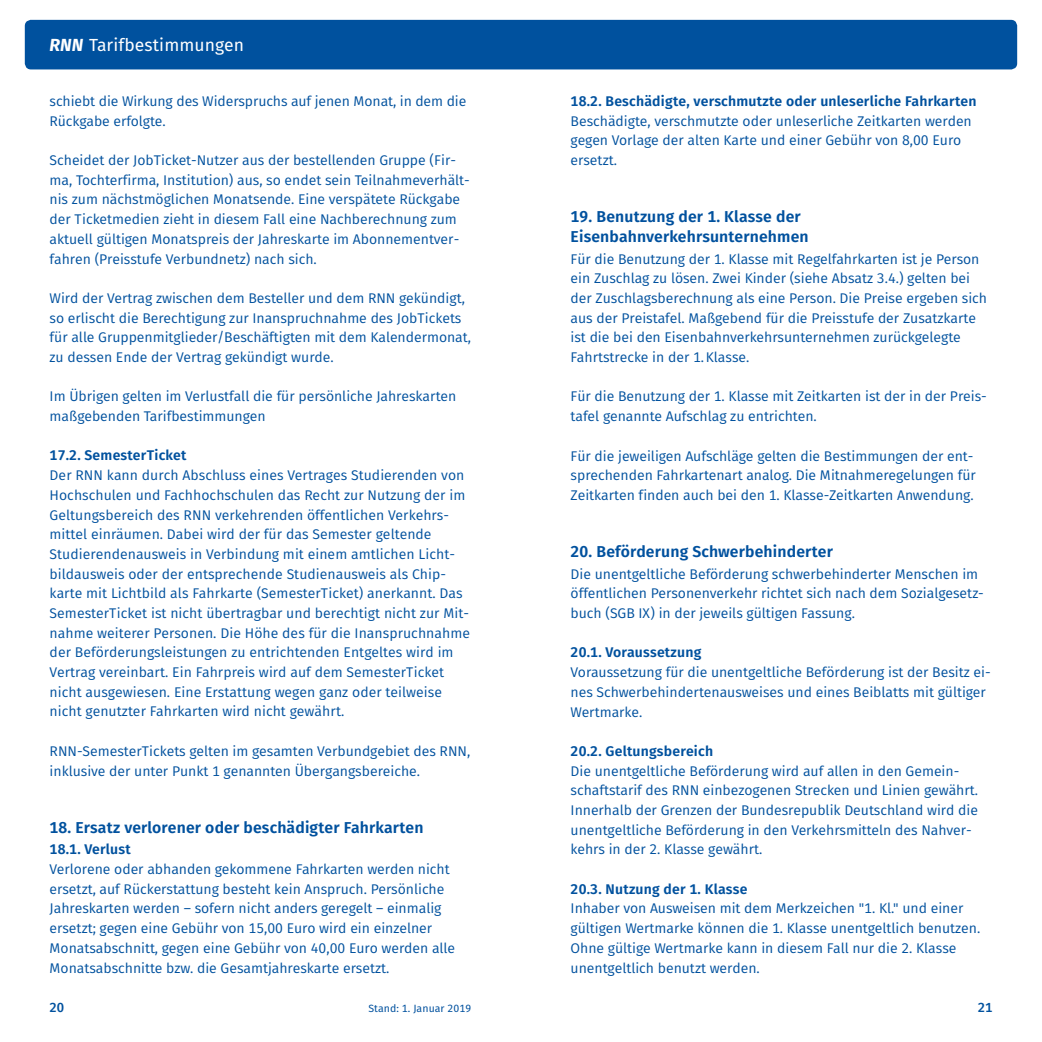
<style>
.page{position:relative;width:1042px;height:1042px;background:#fff}
.page>*{position:absolute;margin:0;border:0;box-sizing:border-box;transform-origin:0 0}
.t1{font:17.5px "Fira Sans";letter-spacing:.005em;color:#fff}
.t2{font:600 15.75px/19.6px "Fira Sans";letter-spacing:.01em;color:#00519e}
.t3{font:14px/19.6px "Fira Sans";color:#00519e}
.t4{font:600 14px "Fira Sans";letter-spacing:.015em;color:#00519e}
.t5{font:500 13.12px "Fira Sans";color:#00519e}
.t6{font:10.5px "Fira Sans";letter-spacing:.005em;color:#00519e}
.s1{font-weight:700;font-style:italic}
</style>
<div class="page">
<div style="left:25px;top:20px;width:992px;height:49px;background:#00519e;border-radius:6px"></div>
<p class="t1" style="left:50px;top:31px;width:196px"><span class="s1">RNN</span> Tarifbestimmungen</p>
<p class="t3" style="left:50px;top:91px;width:418px">schiebt die Wirkung des Widerspruchs auf jenen Monat, in dem die<br>Rückgabe erfolgte.</p>
<p class="t3" style="left:50px;top:150px;width:421px">Scheidet der JobTicket-Nutzer aus der bestellenden Gruppe (Fir&shy;ma, Tochterfirma, Institution) aus, so endet sein Teilnahmeverhält&shy;nis zum nächstmöglichen Monatsende. Eine verspätete Rückgabe der Ticketmedien zieht in diesem Fall eine Nachberechnung zum aktuell gültigen Monatspreis der Jahreskarte im Abonnementver&shy;fahren (Preisstufe Verbundnetz) nach sich.</p>
<p class="t3" style="left:50px;top:288px;width:423px">Wird der Vertrag zwischen dem Besteller und dem RNN gekündigt, so erlischt die Berechtigung zur Inanspruchnahme des JobTickets für alle Gruppenmitglieder/Beschäftigten mit dem Kalendermonat, zu dessen Ende der Vertrag gekündigt wurde.</p>
<p class="t3" style="left:50px;top:386px;width:408px">Im Übrigen gelten im Verlustfall die für persönliche Jahreskarten maßgebenden Tarifbestimmungen</p>
<p class="t4" style="left:50px;top:444px;width:138px">17.2. SemesterTicket</p>
<p class="t3" style="left:50px;top:465px;width:422px">Der RNN kann durch Abschluss eines Vertrages Studierenden von Hochschulen und Fachhochschulen das Recht zur Nutzung der im Geltungsbereich des RNN verkehrenden öffentlichen Verkehrs&shy;mittel einräumen. Dabei wird der für das Semester geltende Studierendenausweis in Verbindung mit einem amtlichen Licht&shy;bildausweis oder der entsprechende Studienausweis als Chip&shy;karte mit Lichtbild als Fahrkarte (SemesterTicket) anerkannt. Das SemesterTicket ist nicht übertragbar und berechtigt nicht zur Mit&shy;nahme weiterer Personen. Die Höhe des für die Inanspruchnahme der Beförderungsleistungen zu entrichtenden Entgeltes wird im Vertrag vereinbart. Ein Fahrpreis wird auf dem SemesterTicket nicht ausgewiesen. Eine Erstattung wegen ganz oder teilweise nicht genutzter Fahrkarten wird nicht gewährt.</p>
<p class="t3" style="left:50px;top:741px;width:422px">RNN-SemesterTickets gelten im gesamten Verbundgebiet des RNN, inklusive der unter Punkt 1 genannten Übergangsbereiche.</p>
<p class="t2" style="left:50px;top:816px;width:375px">18. Ersatz verlorener oder beschädigter Fahrkarten</p>
<p class="t4" style="left:50px;top:838px;width:83px">18.1. Verlust</p>
<p class="t3" style="left:50px;top:859px;width:407px">Verlorene oder abhanden gekommene Fahrkarten werden nicht ersetzt, auf Rückerstattung besteht kein Anspruch. Persönliche Jahreskarten werden – sofern nicht anders geregelt – einmalig ersetzt; gegen eine Gebühr von 15,00 Euro wird ein einzelner Monatsabschnitt, gegen eine Gebühr von 40,00 Euro werden alle Monatsabschnitte bzw. die Gesamtjahreskarte ersetzt.</p>
<p class="t4" style="left:570px;top:90px;width:407px">18.2. Beschädigte, verschmutzte oder unleserliche Fahrkarten</p>
<p class="t3" style="left:570px;top:111px;width:403px">Beschädigte, verschmutzte oder unleserliche Zeitkarten werden gegen Vorlage der alten Karte und einer Gebühr von 8,00 Euro ersetzt.</p>
<p class="t2" style="left:570px;top:206px;width:240px">19. Benutzung der 1. Klasse der<br>Eisenbahnverkehrsunternehmen</p>
<p class="t3" style="left:570px;top:249px;width:418px">Für die Benutzung der 1. Klasse mit Regelfahrkarten ist je Person ein Zuschlag zu lösen. Zwei Kinder (siehe Absatz 3.4.) gelten bei der Zuschlagsberechnung als eine Person. Die Preise ergeben sich aus der Preistafel. Maßgebend für die Preisstufe der Zusatzkarte ist die bei den Eisenbahnverkehrsunternehmen zurückgelegte Fahrtstrecke in der 1.Klasse.</p>
<p class="t3" style="left:570px;top:386px;width:416px">Für die Benutzung der 1. Klasse mit Zeitkarten ist der in der Preis&shy;tafel genannte Aufschlag zu entrichten.</p>
<p class="t3" style="left:570px;top:445px;width:407px">Für die jeweiligen Aufschläge gelten die Bestimmungen der ent&shy;sprechenden Fahrkartenart analog. Die Mitnahmeregelungen für<br>Zeitkarten finden auch bei den 1. Klasse-Zeitkarten Anwendung.</p>
<p class="t2" style="left:570px;top:541px;width:264px">20. Beförderung Schwerbehinderter</p>
<p class="t3" style="left:570px;top:564px;width:415px">Die unentgeltliche Beförderung schwerbehinderter Menschen im öffentlichen Personenverkehr richtet sich nach dem Sozialgesetz&shy;buch (SGB IX) in der jeweils gültigen Fassung.</p>
<p class="t4" style="left:570px;top:641px;width:132px">20.1. Voraussetzung</p>
<p class="t3" style="left:570px;top:662px;width:422px">Voraussetzung für die unentgeltliche Beförderung ist der Besitz ei&shy;nes Schwerbehindertenausweises und eines Beiblatts mit gültiger<br>Wertmarke.</p>
<p class="t4" style="left:570px;top:739px;width:144px">20.2. Geltungsbereich</p>
<p class="t3" style="left:570px;top:760px;width:409px">Die unentgeltliche Beförderung wird auf allen in den Gemein&shy;schaftstarif des RNN einbezogenen Strecken und Linien gewährt.<br>Innerhalb der Grenzen der Bundesrepublik Deutschland wird die unentgeltliche Beförderung in den Verkehrsmitteln des Nahver&shy;kehrs in der 2. Klasse gewährt.</p>
<p class="t4" style="left:570px;top:877px;width:178px">20.3. Nutzung der 1. Klasse</p>
<p class="t3" style="left:570px;top:898px;width:411px">Inhaber von Ausweisen mit dem Merkzeichen "1. Kl." und einer gültigen Wertmarke können die 1. Klasse unentgeltlich benutzen.<br>Ohne gültige Wertmarke kann in diesem Fall nur die 2. Klasse unentgeltlich benutzt werden.</p>
<p class="t5" style="left:50px;top:996px;width:16px">20</p>
<p class="t6" style="left:368px;top:1000px;width:104px">Stand: 1. Januar 2019</p>
<p class="t5" style="left:977px;top:996px;width:16px">21</p>
</div>
